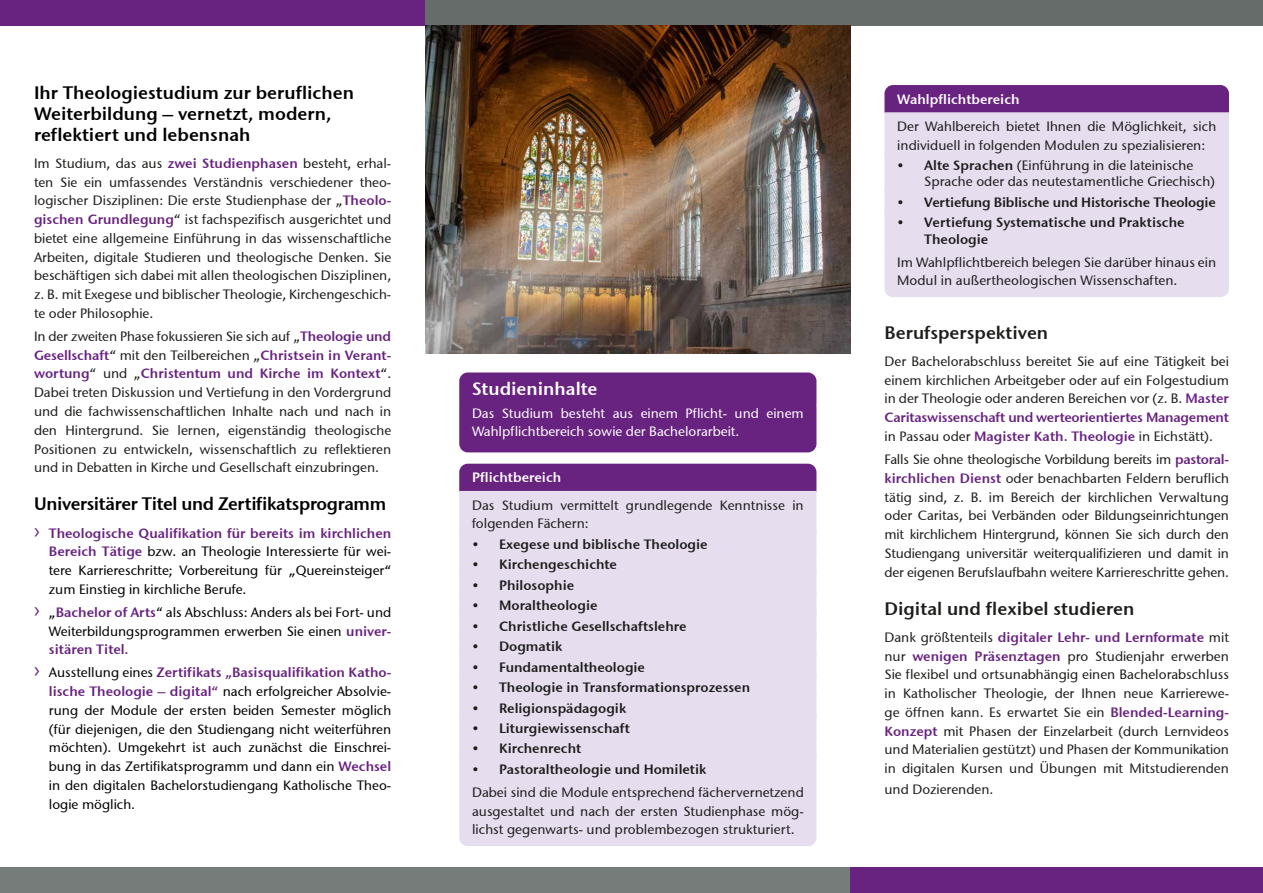
<style>
.page{position:relative;width:1263px;height:893px;background:#fff}
.page>*{position:absolute;margin:0;border:0;box-sizing:border-box;transform-origin:0 0}
.t1{font:18px/21px "Stone Sans Semi ITCTT";color:#000}
.t2{font:18px "Stone Sans Semi ITCTT";color:#1d1d1b}
.t3{font:18px "Stone Sans Semi ITCTT";letter-spacing:-.02em;color:#000}
.t4{font:18px "Stone Sans Semi ITCTT";color:#fff}
.t5{font:13.5px/18.8px "Stone Sans ITCTT Medium";color:#1d1d1b;text-align:justify}
.t6{font:13.5px/18.8px "Stone Sans ITCTT Medium";color:#000;text-align:justify}
.t7{font:13.5px/16.2px "Stone Sans Semi ITCTT";color:#1d1d1b}
.t8{font:13.5px/18.8px "Stone Sans Semi ITCTT";color:#682280}
.t9{font:13.5px/23px "Stone Sans ITCTT Medium";letter-spacing:-.02em;color:#1d1d1b}
.t10{font:13.5px/18.8px "Stone Sans ITCTT Medium";color:#fff}
.t11{font:13.5px "Stone Sans Semi ITCTT";letter-spacing:-.02em;color:#682280}
.t12{font:13.5px "Stone Sans Semi ITCTT";color:#fff}
.s1{font-family:"Stone Sans Semi ITCTT";color:#682280}
.s2{font-family:"Stone Sans ITCTT Medium";color:#1d1d1b}
.s3{font-family:"Myriad Pro";font-size:22.5px}
.s4{font-family:"Myriad Pro";font-size:22.5px;color:#682280}
.s5{font-family:"Stone Sans ITCTT Medium";color:#000}
.s6{font-family:"Stone Sans Semi ITCTT"}
</style>
<div class="page">
<div style="left:0;top:867px;width:850px;height:26px;background:#757c79"></div>
<div style="left:0;top:0;width:425px;height:26px;background:#682280"></div>
<div style="left:884px;top:85px;width:345px;height:35px;background:#682280;border-radius:9px"></div>
<div style="left:884px;top:112px;width:345px;height:185px;background:#e6ddee"></div>
<div style="left:850px;top:867px;width:413px;height:26px;background:#682280"></div>
<div style="left:425px;top:0;width:838px;height:26px;background:#656c69"></div>
<div style="left:459px;top:372px;width:357px;height:40px;background:#682280;border-radius:9px"></div>
<div style="left:459px;top:399px;width:357px;height:53px;background:#682280;border-radius:9px"></div>
<div style="left:459px;top:464px;width:357px;height:34px;background:#682280;border-radius:9px"></div>
<div style="left:459px;top:491px;width:357px;height:355px;background:#e6ddee"></div>
<img style="left:425px;top:26px;width:425px;height:328px">
<h1 class="t1" style="left:34px;top:82px;width:322px">Ihr Theologiestudium zur beruflichen<br>Weiterbildung – vernetzt, modern, reflektiert und lebensnah</h1>
<p class="t5" style="left:34px;top:154px;width:359px">Im Studium, das aus <span class="s1">zwei Studienphasen</span> besteht, erhal&shy;ten Sie ein umfassendes Verständnis verschiedener theo&shy;logischer Disziplinen: Die erste Studienphase der „<span class="s1">Theolo&shy;gischen Grundlegung</span>“ ist fachspezifisch ausgerichtet und bietet eine allgemeine Einführung in das wissenschaftliche Arbeiten, digitale Studieren und theologische Denken. Sie beschäftigen sich dabei mit allen theologischen Disziplinen, z. B. mit Exegese und biblischer Theologie, Kirchengeschich&shy;te oder Philosophie.</p>
<p class="t5" style="left:34px;top:327px;width:359px">In der zweiten Phase fokussieren Sie sich auf „<span class="s1">Theologie und</span></p>
<p class="t8" style="left:34px;top:345px;width:359px">Gesellschaft<span class="s2">“ mit den Teilbereichen „</span>Christsein in Verant&shy;wortung<span class="s2">“ und „</span>Christentum und Kirche im Kontext<span class="s2">“.</span></p>
<p class="t5" style="left:34px;top:383px;width:359px">Dabei treten Diskussion und Vertiefung in den Vordergrund und die fachwissenschaftlichen Inhalte nach und nach in den Hintergrund. Sie lernen, eigenständig theologische Positionen zu entwickeln, wissenschaftlich zu reflektieren und in Debatten in Kirche und Gesellschaft einzubringen.</p>
<h1 class="t3" style="left:34px;top:493px;width:354px">Universitärer Titel und Zertifikatsprogramm</h1>
<p class="t8" style="left:34px;top:523px;width:359px"><span class="s3">›</span> Theologische Qualifikation für bereits im kirchlichen</p>
<p class="t6" style="left:49px;top:542px;width:344px"><span class="s1">Bereich Tätige</span> bzw. an Theologie Interessierte für wei&shy;tere Karriereschritte; Vorbereitung für „Quereinsteiger“ zum Einstieg in kirchliche Berufe.</p>
<p class="t6" style="left:34px;top:603px;width:359px;text-align:right"><span class="s4">›</span> „<span class="s1">Bachelor of Arts</span>“ als Abschluss: Anders als bei Fort- und<br>Weiterbildungsprogrammen erwerben Sie einen <span class="s1">univer-</span></p>
<p class="t8" style="left:34px;top:638px;width:359px;line-height:23px;text-indent:15px">sitären Titel.<br><span class="s3">›</span> <span class="s5">Ausstellung eines</span> Zertifikats „Basisqualifikation Katho-</p>
<p class="t6" style="left:49px;top:682px;width:344px"><span class="s1">lische Theologie – digital“</span> nach erfolgreicher Absolvie&shy;rung der Module der ersten beiden Semester möglich (für diejenigen, die den Studiengang nicht weiterführen möchten). Umgekehrt ist auch zunächst die Einschrei&shy;bung in das Zertifikatsprogramm und dann ein <span class="s1">Wechsel </span>in den digitalen Bachelorstudiengang Katholische Theo&shy;logie möglich.</p>
<h1 class="t4" style="left:472px;top:377px;width:127px">Studieninhalte</h1>
<p class="t10" style="left:472px;top:403px;width:333px">Das Studium besteht aus einem Pflicht- und einem<br>Wahlpflichtbereich sowie der Bachelorarbeit.</p>
<p class="t12" style="left:472px;top:469px;width:91px">Pflichtbereich</p>
<p class="t5" style="left:472px;top:495px;width:333px">Das Studium vermittelt grundlegende Kenntnisse in folgenden Fächern:</p>
<p class="t7" style="left:472px;top:536px;width:237px">• Exegese und biblische Theologie</p>
<p class="t7" style="left:472px;top:556px;width:146px">• Kirchengeschichte</p>
<p class="t7" style="left:472px;top:577px;width:104px">• Philosophie</p>
<p class="t7" style="left:472px;top:597px;width:127px">• Moraltheologie</p>
<p class="t7" style="left:472px;top:618px;width:216px">• Christliche Gesellschaftslehre</p>
<p class="t7" style="left:472px;top:638px;width:92px">• Dogmatik</p>
<p class="t7" style="left:472px;top:659px;width:174px">• Fundamentaltheologie</p>
<p class="t7" style="left:472px;top:679px;width:280px">• Theologie in Transformationsprozessen</p>
<p class="t7" style="left:472px;top:699px;width:156px">• Religionspädagogik</p>
<p class="t7" style="left:472px;top:720px;width:159px">• Liturgiewissenschaft</p>
<p class="t7" style="left:472px;top:740px;width:111px">• Kirchenrecht</p>
<p class="t7" style="left:472px;top:761px;width:236px">• Pastoraltheologie und Homiletik</p>
<p class="t5" style="left:472px;top:783px;width:333px">Dabei sind die Module entsprechend fächervernetzend ausgestaltet und nach der ersten Studienphase mög&shy;lichst gegenwarts- und problembezogen strukturiert.</p>
<p class="t12" style="left:897px;top:91px;width:124px">Wahlpflichtbereich</p>
<p class="t5" style="left:897px;top:117px;width:320px">Der Wahlbereich bietet Ihnen die Möglichkeit, sich individuell in folgenden Modulen zu spezialisieren:</p>
<p class="t5" style="left:924px;top:157px;width:292px;line-height:16.2px;text-indent:-27px"><span class="s6">• Alte Sprachen</span> (Einführung in die lateinische<br>Sprache oder das neutestamentliche Griechisch)</p>
<p class="t7" style="left:897px;top:194px;width:320px">• Vertiefung Biblische und Historische Theologie</p>
<p class="t7" style="left:924px;top:214px;width:262px;text-indent:-27px">• Vertiefung Systematische und Praktische<br>Theologie</p>
<p class="t5" style="left:897px;top:252px;width:320px">Im Wahlpflichtbereich belegen Sie darüber hinaus ein<br>Modul in außertheologischen Wissenschaften.</p>
<h1 class="t2" style="left:884px;top:321px;width:165px">Berufsperspektiven</h1>
<p class="t5" style="left:884px;top:352px;width:346px">Der Bachelorabschluss bereitet Sie auf eine Tätigkeit bei einem kirchlichen Arbeitgeber oder auf ein Folgestudium in der Theologie oder anderen Bereichen vor (z. B. <span class="s1">Master</span></p>
<p class="t11" style="left:884px;top:409px;width:346px">Caritaswissenschaft und werteorientiertes Management</p>
<p class="t9" style="left:884px;top:425px;width:346px">in Passau oder <span class="s1">Magister Kath. Theologie</span> in Eichstätt).<br>Falls Sie ohne theologische Vorbildung bereits im <span class="s1">pastoral-</span></p>
<p class="t5" style="left:884px;top:469px;width:346px"><span class="s1">kirchlichen Dienst</span> oder benachbarten Feldern beruflich tätig sind, z. B. im Bereich der kirchlichen Verwaltung oder Caritas, bei Verbänden oder Bildungseinrichtungen mit kirchlichem Hintergrund, können Sie sich durch den Studiengang universitär weiterqualifizieren und damit in der eigenen Berufslaufbahn weitere Karriereschritte gehen.</p>
<h1 class="t2" style="left:884px;top:597px;width:251px">Digital und flexibel studieren</h1>
<p class="t8" style="left:884px;top:627px;width:346px"><span class="s2">Dank größtenteils</span> digitaler Lehr- und Lernformate <span class="s2">mit</span></p>
<p class="t5" style="left:884px;top:646px;width:346px">nur <span class="s1">wenigen Präsenztagen</span> pro Studienjahr erwerben Sie flexibel und ortsunabhängig einen Bachelorabschluss in Katholischer Theologie, der Ihnen neue Karrierewe&shy;ge öffnen kann. Es erwartet Sie ein <span class="s1">Blended-Learning-Konzept</span> mit Phasen der Einzelarbeit (durch Lernvideos und Materialien gestützt) und Phasen der Kommunikation in digitalen Kursen und Übungen mit Mitstudierenden</p>
<p class="t5" style="left:884px;top:780px;width:110px">und Dozierenden.</p>
</div>
